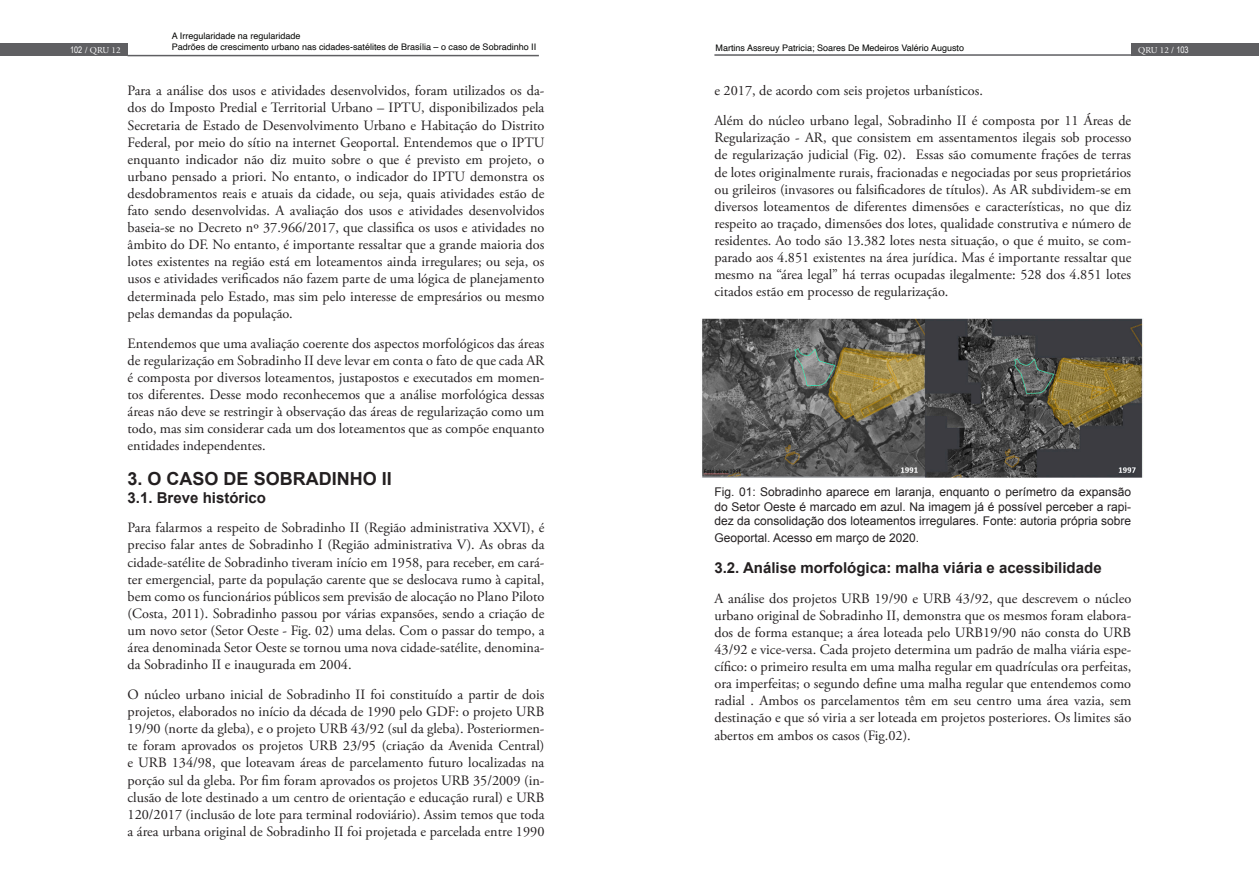
<style>
.page{position:relative;width:1259px;height:893px;background:#fff}
.page>*{position:absolute;margin:0;border:0;box-sizing:border-box;transform-origin:0 0}
.notas{font:700 18px "Arial";color:#231f20}
.notas-2{font:700 15px "Arial";color:#231f20}
.notas-3{font:14.25px/17.1px "Adobe Garamond Pro";color:#231f20;text-align:justify}
.notas-4{font:12px/14.4px "Arial";color:#231f20;text-align:justify}
.t1{font:9px/10.8px "Helvetica";color:#040503}
.t2{font:9px "Adobe Garamond Pro";color:#fff}
.s1{font-family:"Arial Narrow"}
</style>
<div class="page">
<hr style="left:128px;top:55px;width:411px;height:1px;background:#5f5f62">
<hr style="left:714px;top:54px;width:418px;height:2px;background:#5f5f62">
<div style="left:0;top:44px;width:128px;height:12px;background:#5f5f62"></div>
<div style="left:1131px;top:43px;width:128px;height:13px;background:#5f5f62"></div>
<img style="left:702px;top:319px;width:441px;height:159px">
<p class="t1" style="left:172px;top:31px;width:366px">A Irregularidade na regularidade<br>Padrões de crescimento urbano nas cidades-satélites de Brasília – o caso de Sobradinho II</p>
<p class="notas-3" style="left:128px;top:83px;width:418px">Para a análise dos usos e atividades desenvolvidos, foram utilizados os da&shy;dos do Imposto Predial e Territorial Urbano – IPTU, disponibilizados pela Secretaria de Estado de Desenvolvimento Urbano e Habitação do Distrito Federal, por meio do sítio na internet Geoportal. Entendemos que o IPTU enquanto indicador não diz muito sobre o que é previsto em projeto, o urbano pensado a priori. No entanto, o indicador do IPTU demonstra os desdobramentos reais e atuais da cidade, ou seja, quais atividades estão de fato sendo desenvolvidas. A avaliação dos usos e atividades desenvolvidos baseia-se no Decreto nº 37.966/2017, que classifica os usos e atividades no âmbito do DF. No entanto, é importante ressaltar que a grande maioria dos lotes existentes na região está em loteamentos ainda irregulares; ou seja, os usos e atividades verificados não fazem parte de uma lógica de planejamento determinada pelo Estado, mas sim pelo interesse de empresários ou mesmo pelas demandas da população.</p>
<p class="notas-3" style="left:128px;top:335px;width:418px">Entendemos que uma avaliação coerente dos aspectos morfológicos das áreas de regularização em Sobradinho II deve levar em conta o fato de que cada AR é composta por diversos loteamentos, justapostos e executados em momen&shy;tos diferentes. Desse modo reconhecemos que a análise morfológica dessas áreas não deve se restringir à observação das áreas de regularização como um todo, mas sim considerar cada um dos loteamentos que as compõe enquanto entidades independentes.</p>
<p class="notas" style="left:128px;top:466px;width:266px">3. O CASO DE SOBRADINHO II</p>
<p class="notas-2" style="left:128px;top:487px;width:140px">3.1. Breve histórico</p>
<p class="notas-3" style="left:128px;top:520px;width:418px">Para falarmos a respeito de Sobradinho II (Região administrativa XXVI), é preciso falar antes de Sobradinho I (Região administrativa V). As obras da cidade-satélite de Sobradinho tiveram início em 1958, para receber, em cará&shy;ter emergencial, parte da população carente que se deslocava rumo à capital, bem como os funcionários públicos sem previsão de alocação no Plano Piloto (Costa, 2011). Sobradinho passou por várias expansões, sendo a criação de um novo setor (Setor Oeste - Fig. 02) uma delas. Com o passar do tempo, a área denominada Setor Oeste se tornou uma nova cidade-satélite, denomina&shy;da Sobradinho II e inaugurada em 2004.</p>
<p class="notas-3" style="left:128px;top:686px;width:418px">O núcleo urbano inicial de Sobradinho II foi constituído a partir de dois projetos, elaborados no início da década de 1990 pelo GDF: o projeto URB 19/90 (norte da gleba), e o projeto URB 43/92 (sul da gleba). Posteriormen&shy;te foram aprovados os projetos URB 23/95 (criação da Avenida Central) e URB 134/98, que loteavam áreas de parcelamento futuro localizadas na porção sul da gleba. Por fim foram aprovados os projetos URB 35/2009 (in&shy;clusão de lote destinado a um centro de orientação e educação rural) e URB 120/2017 (inclusão de lote para terminal rodoviário). Assim temos que toda a área urbana original de Sobradinho II foi projetada e parcelada entre 1990</p>
<p class="t2" style="left:70px;top:45px;width:52px"><span class="s1">102</span> / QRU 12</p>
<p class="t1" style="left:715px;top:42px;width:250px">Martins Assreuy Patricia; Soares De Medeiros Valério Augusto</p>
<p class="t2" style="left:1138px;top:45px;width:52px">QRU 12 / <span class="s1">103</span></p>
<p class="notas-3" style="left:714px;top:83px;width:270px">e 2017, de acordo com seis projetos urbanísticos.</p>
<p class="notas-3" style="left:714px;top:113px;width:418px">Além do núcleo urbano legal, Sobradinho II é composta por 11 Áreas de Regularização - AR, que consistem em assentamentos ilegais sob processo de regularização judicial (Fig. 02). Essas são comumente frações de terras de lotes originalmente rurais, fracionadas e negociadas por seus proprietários ou grileiros (invasores ou falsificadores de títulos). As AR subdividem-se em diversos loteamentos de diferentes dimensões e características, no que diz respeito ao traçado, dimensões dos lotes, qualidade construtiva e número de residentes. Ao todo são 13.382 lotes nesta situação, o que é muito, se com&shy;parado aos 4.851 existentes na área jurídica. Mas é importante ressaltar que mesmo na “área legal” há terras ocupadas ilegalmente: 528 dos 4.851 lotes citados estão em processo de regularização.</p>
<p class="notas-4" style="left:714px;top:485px;width:418px">Fig. 01: Sobradinho aparece em laranja, enquanto o perímetro da expansão do Setor Oeste é marcado em azul. Na imagem já é possível perceber a rapi&shy;dez da consolidação dos loteamentos irregulares. Fonte: autoria própria sobre</p>
<p class="notas-4" style="left:714px;top:531px;width:206px">Geoportal. Acesso em março de 2020.</p>
<p class="notas-2" style="left:714px;top:558px;width:389px">3.2. Análise morfológica: malha viária e acessibilidade</p>
<p class="notas-3" style="left:714px;top:590px;width:418px">A análise dos projetos URB 19/90 e URB 43/92, que descrevem o núcleo urbano original de Sobradinho II, demonstra que os mesmos foram elabora&shy;dos de forma estanque; a área loteada pelo URB19/90 não consta do URB 43/92 e vice-versa. Cada projeto determina um padrão de malha viária espe&shy;cífico: o primeiro resulta em uma malha regular em quadrículas ora perfeitas, ora imperfeitas; o segundo define uma malha regular que entendemos como radial . Ambos os parcelamentos têm em seu centro uma área vazia, sem destinação e que só viria a ser loteada em projetos posteriores. Os limites são abertos em ambos os casos (Fig.02).</p>
</div>
